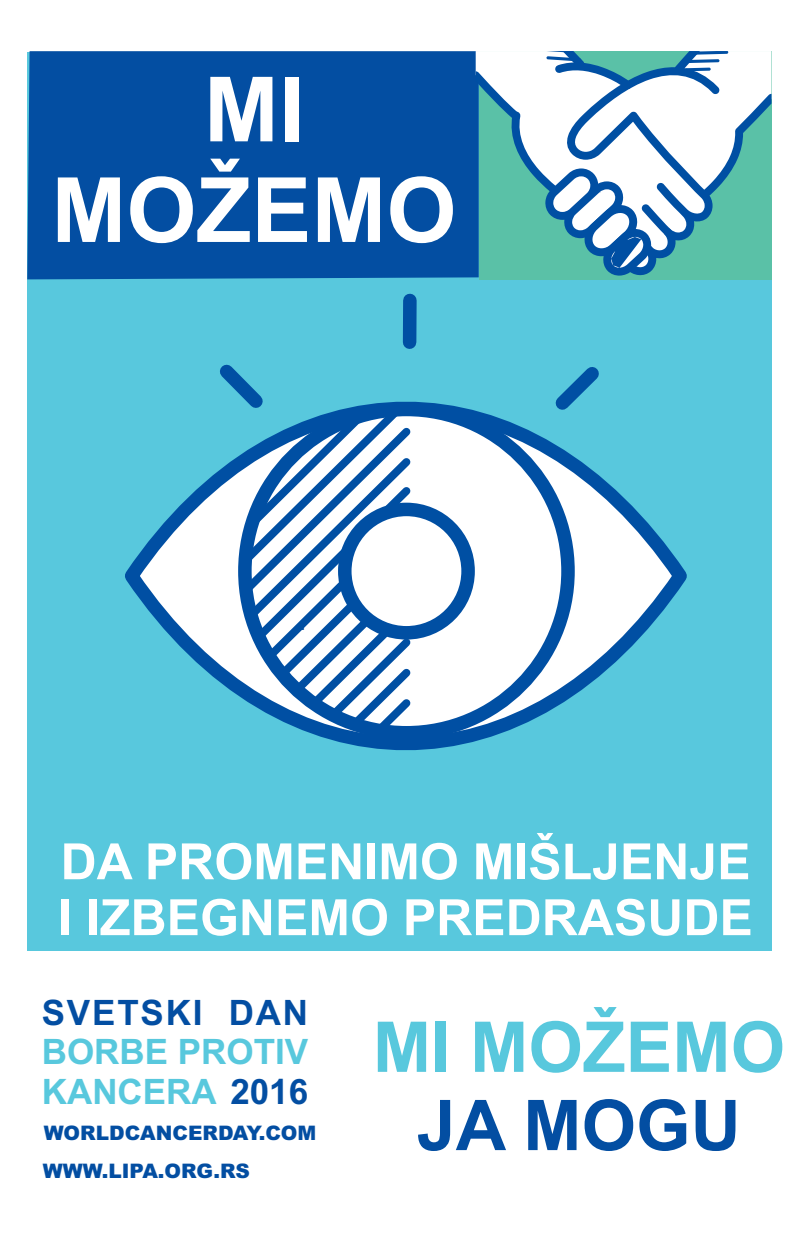
<style>
.page{position:relative;width:808px;height:1241px;background:#fff}
.page>*{position:absolute;margin:0;border:0;box-sizing:border-box;transform-origin:0 0}
.t1{font:700 90px/100.5px "Arial";color:#fff;text-align:center}
.t2{font:700 70px "Arial";color:#58c8dd}
.t3{font:700 70px "Arial";color:#034ea2}
.t4{font:700 50px/55.8px "Arial";color:#fff}
.t5{font:700 35px/39px "Arial";color:#58c8dd}
.t6{font:700 35px "Arial";letter-spacing:.05em;color:#034ea2}
.t7{font:900 20px "Arial";color:#034ea2}
.t8{font:20px "Arial";color:#004fa3}
.s1{color:#034ea2}
</style>
<div class="page">
<div style="left:28px;top:52px;width:744px;height:923px;background:#58c8dd"></div>
<div style="left:28px;top:951px;width:744px;height:197px;background:#fff"></div>
<div style="left:27px;top:51px;width:449px;height:228px;background:#034ea2"></div>
<svg style="left:510px;top:276px;width:218px;height:4px"></svg>
<svg style="left:476px;top:51px;width:295px;height:225px"></svg>
<svg style="left:125px;top:402px;width:562px;height:349px"></svg>
<div style="left:245px;top:409px;width:323px;height:323px;background:#fff;border-radius:50%"></div>
<div style="left:238px;top:402px;width:337px;height:337px;border:14px solid #004fa3;border-radius:50%"></div>
<svg style="left:345px;top:509px;width:123px;height:123px"></svg>
<div style="left:338px;top:502px;width:137px;height:137px;border:14px solid #004fa3;border-radius:50%"></div>
<div style="left:403px;top:300px;width:14px;height:42px;background:#004fa3"></div>
<svg style="left:543px;top:367px;width:68px;height:55px"></svg>
<svg style="left:207px;top:364px;width:211px;height:377px"></svg>
<h1 class="t1" style="left:51px;top:68px;width:407px">MI<br>MOŽEMO</h1>
<p class="t8" style="left:300px;top:615px;width:7px">.</p>
<p class="t4" style="left:58px;top:838px;width:696px">DA PROMENIMO MIŠLJENJE<br>I IZBEGNEMO PREDRASUDE</p>
<p class="t6" style="left:42px;top:999px;width:268px">SVETSKI DAN</p>
<p class="t5" style="left:42px;top:1035px;width:268px">BORBE PROTIV<br>KANCERA <span class="s1">2016</span></p>
<p class="t7" style="left:44px;top:1125px;width:274px">WORLDCANCERDAY.COM</p>
<p class="t7" style="left:43px;top:1163px;width:209px">WWW.LIPA.ORG.RS</p>
<h2 class="t2" style="left:373px;top:1020px;width:414px">MI MOŽEMO</h2>
<h2 class="t3" style="left:417px;top:1098px;width:326px">JA MOGU</h2>
</div>
